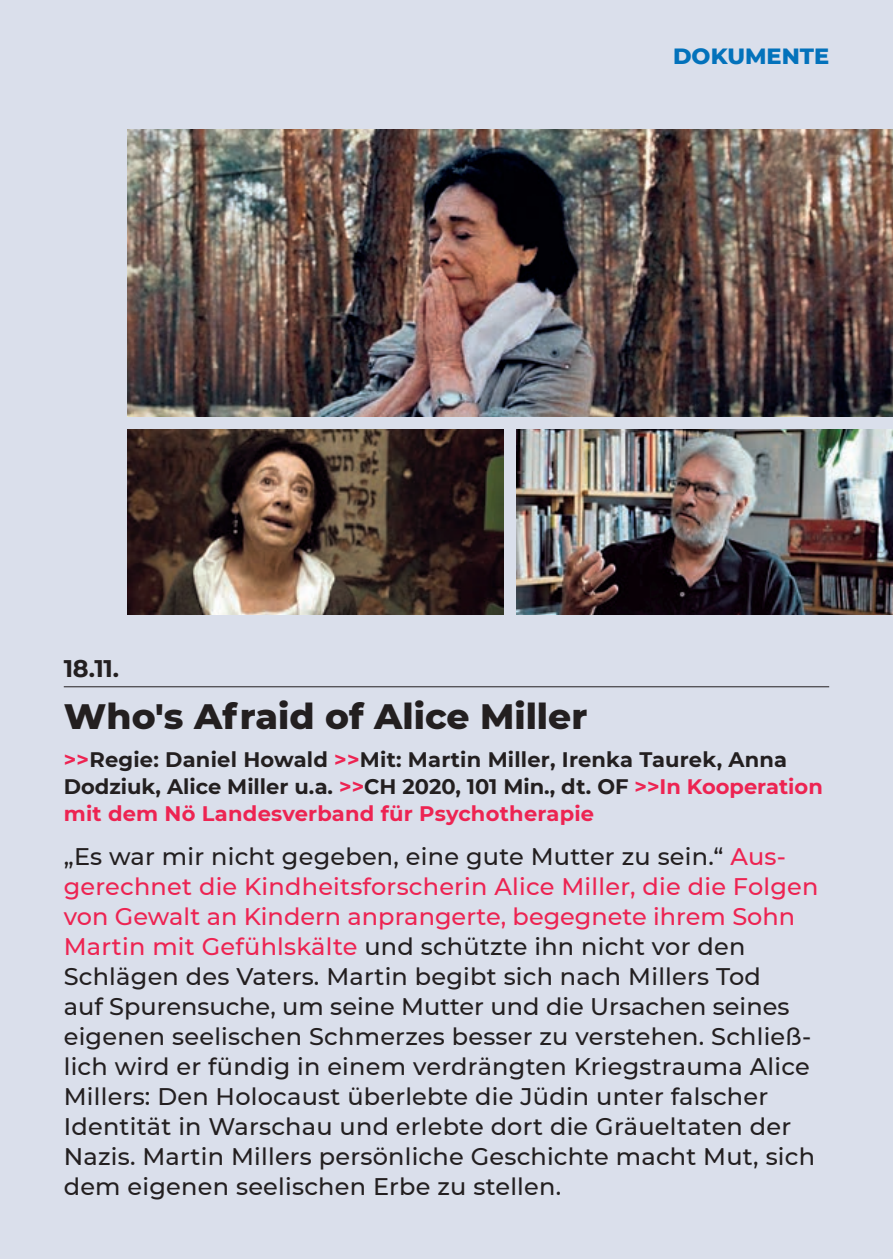
<style>
.page{position:relative;width:893px;height:1259px;background:#dadfeb}
.page>*{position:absolute;margin:0;border:0;box-sizing:border-box;transform-origin:0 0}
.t1{font:800 36px "Montserrat";color:#231f20}
.t2{font:500 24px/30px "Montserrat";letter-spacing:.01em;color:#231f20}
.t3{font:700 24px "Montserrat";color:#231f20}
.t4{font:800 22.5px "Montserrat";color:#0372bb}
.t5{font:700 21px/27px "Montserrat";letter-spacing:.01em;color:#231f20}
.s1{color:#ed2452}
</style>
<div class="page">
<hr style="left:64px;top:686px;width:765px;height:1px;background:#231f20">
<img style="left:128px;top:130px;width:765px;height:286px">
<img style="left:517px;top:429px;width:376px;height:185px">
<img style="left:128px;top:429px;width:376px;height:185px">
<p class="t4" style="left:673px;top:40px;width:158px">DOKUMENTE</p>
<p class="t3" style="left:64px;top:651px;width:57px">18.11.</p>
<h1 class="t1" style="left:64px;top:690px;width:525px">Who's Afraid of Alice Miller</h1>
<p class="t5" style="left:64px;top:745px;width:761px"><span class="s1">&gt;&gt;</span>Regie: Daniel Howald <span class="s1">&gt;&gt;</span>Mit: Martin Miller, Irenka Taurek, Anna<br>Dodziuk, Alice Miller u.a. <span class="s1">&gt;&gt;</span>CH 2020, 101 Min., dt. OF <span class="s1">&gt;&gt;In Kooperation mit dem Nö Landesverband für Psychotherapie</span></p>
<p class="t2" style="left:64px;top:840px;width:756px">„Es war mir nicht gegeben, eine gute Mutter zu sein.“ <span class="s1">Aus&shy;gerechnet die Kindheitsforscherin Alice Miller, die die Folgen von Gewalt an Kindern anprangerte, begegnete ihrem Sohn Martin mit Gefühlskälte</span> und schützte ihn nicht vor den Schlägen des Vaters. Martin begibt sich nach Millers Tod<br>auf Spurensuche, um seine Mutter und die Ursachen seines eigenen seelischen Schmerzes besser zu verstehen. Schließ&shy;lich wird er fündig in einem verdrängten Kriegstrauma Alice Millers: Den Holocaust überlebte die Jüdin unter falscher Identität in Warschau und erlebte dort die Gräueltaten der Nazis. Martin Millers persönliche Geschichte macht Mut, sich dem eigenen seelischen Erbe zu stellen.</p>
</div>
